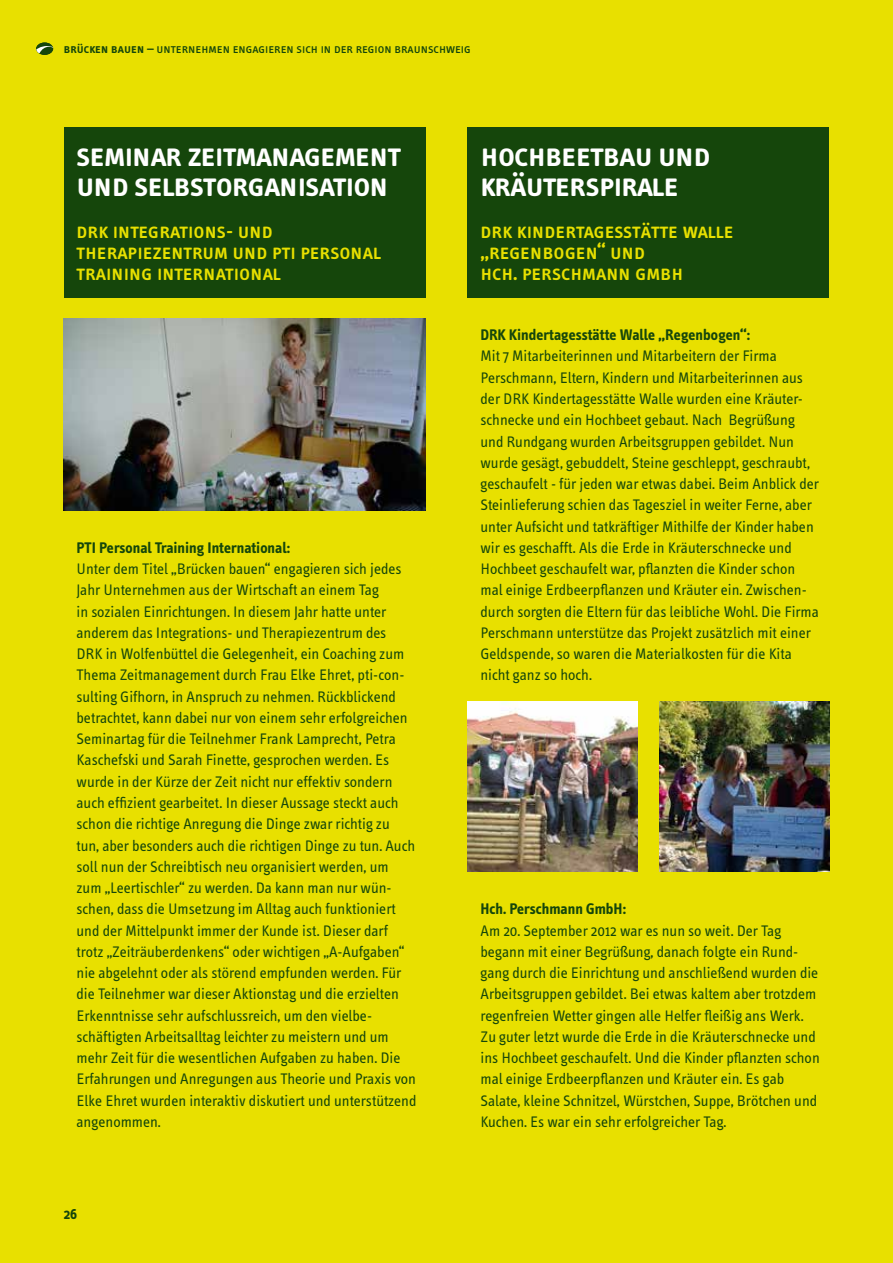
<style>
.page{position:relative;width:893px;height:1263px;background:#e8e000}
.page>*{position:absolute;margin:0;border:0;box-sizing:border-box;transform-origin:0 0}
.t1{font:34.5px/30px "Info Text Semi Bold Caps";letter-spacing:-.02em;color:#fff}
.t2{font:22.5px/21px "Info Text Medium Caps";color:#e8e000}
.t3{font:15.75px/21.3px "Info Text";color:#15460b}
.t4{font:700 15.75px "Info Text";color:#15460b}
.t5{font:700 15px "Info Text";color:#15460b}
.t6{font:13.5px "Info Text Book Caps";color:#15460b}
.s1{font-family:"Info Text Semi Bold Caps"}
</style>
<div class="page">
<div style="left:36px;top:43px;width:17px;height:12px;background:#15460b;border-radius:50%"></div>
<svg style="left:36px;top:46px;width:17px;height:7px"></svg>
<div style="left:468px;top:128px;width:361px;height:170px;background:#15460b"></div>
<img style="left:659px;top:702px;width:170px;height:170px">
<img style="left:468px;top:702px;width:170px;height:170px">
<img style="left:64px;top:319px;width:361px;height:191px">
<div style="left:64px;top:128px;width:361px;height:170px;background:#15460b"></div>
<p class="t6" style="left:64px;top:41px;width:409px"><span class="s1">brücken bauen –</span> unternehmen engagieren sich in der region braunschweig</p>
<h1 class="t1" style="left:77px;top:140px;width:326px">seminar zeitmanagement und selbstorganisation</h1>
<h2 class="t2" style="left:77px;top:220px;width:306px">drk integrations- und therapiezentrum und pti personal training international</h2>
<p class="t4" style="left:77px;top:539px;width:215px">PTI Personal Training International:</p>
<p class="t3" style="left:77px;top:558px;width:341px">Unter dem Titel „Brücken bauen“ engagieren sich jedes Jahr Unternehmen aus der Wirtschaft an einem Tag<br>in sozialen Einrichtungen. In diesem Jahr hatte unter anderem das Integrations- und Therapiezentrum des<br>DRK in Wolfenbüttel die Gelegenheit, ein Coaching zum Thema Zeitmanagement durch Frau Elke Ehret, pti-con&shy;sulting Gifhorn, in Anspruch zu nehmen. Rückblickend betrachtet, kann dabei nur von einem sehr erfolgreichen Seminartag für die Teilnehmer Frank Lamprecht, Petra Kaschefski und Sarah Finette, gesprochen werden. Es wurde in der Kürze der Zeit nicht nur effektiv sondern auch effizient gearbeitet. In dieser Aussage steckt auch schon die richtige Anregung die Dinge zwar richtig zu<br>tun, aber besonders auch die richtigen Dinge zu tun. Auch soll nun der Schreibtisch neu organisiert werden, um zum „Leertischler“ zu werden. Da kann man nur wün&shy;schen, dass die Umsetzung im Alltag auch funktioniert und der Mittelpunkt immer der Kunde ist. Dieser darf trotz „Zeiträuberdenkens“ oder wichtigen „A-Aufgaben“ nie abgelehnt oder als störend empfunden werden. Für die Teilnehmer war dieser Aktionstag und die erzielten Erkenntnisse sehr aufschlussreich, um den vielbe&shy;schäftigten Arbeitsalltag leichter zu meistern und um mehr Zeit für die wesentlichen Aufgaben zu haben. Die Erfahrungen und Anregungen aus Theorie und Praxis von Elke Ehret wurden interaktiv diskutiert und unterstützend angenommen.</p>
<p class="t5" style="left:64px;top:1205px;width:15px">26</p>
<h1 class="t1" style="left:480px;top:140px;width:232px">hochbeetbau und kräuterspirale</h1>
<h2 class="t2" style="left:480px;top:220px;width:255px">drk kindertagesstätte walle „regenbogen“ und<br>hch. perschmann gmbh</h2>
<p class="t4" style="left:480px;top:326px;width:271px">DRK Kindertagesstätte Walle „Regenbogen“:</p>
<p class="t3" style="left:480px;top:346px;width:340px">Mit 7 Mitarbeiterinnen und Mitarbeitern der Firma Perschmann, Eltern, Kindern und Mitarbeiterinnen aus der DRK Kindertagesstätte Walle wurden eine Kräuter&shy;schnecke und ein Hochbeet gebaut. Nach Begrüßung und Rundgang wurden Arbeitsgruppen gebildet. Nun wurde gesägt, gebuddelt, Steine geschleppt, geschraubt, geschaufelt - für jeden war etwas dabei. Beim Anblick der Steinlieferung schien das Tagesziel in weiter Ferne, aber unter Aufsicht und tatkräftiger Mithilfe der Kinder haben wir es geschafft. Als die Erde in Kräuterschnecke und Hochbeet geschaufelt war, pflanzten die Kinder schon mal einige Erdbeerpflanzen und Kräuter ein. Zwischen&shy;durch sorgten die Eltern für das leibliche Wohl. Die Firma Perschmann unterstütze das Projekt zusätzlich mit einer Geldspende, so waren die Materialkosten für die Kita nicht ganz so hoch.</p>
<p class="t4" style="left:480px;top:900px;width:147px">Hch. Perschmann GmbH:</p>
<p class="t3" style="left:480px;top:920px;width:341px">Am 20. September 2012 war es nun so weit. Der Tag begann mit einer Begrüßung, danach folgte ein Rund&shy;gang durch die Einrichtung und anschließend wurden die Arbeitsgruppen gebildet. Bei etwas kaltem aber trotzdem regenfreien Wetter gingen alle Helfer fleißig ans Werk.<br>Zu guter letzt wurde die Erde in die Kräuterschnecke und ins Hochbeet geschaufelt. Und die Kinder pflanzten schon mal einige Erdbeerpflanzen und Kräuter ein. Es gab Salate, kleine Schnitzel, Würstchen, Suppe, Brötchen und Kuchen. Es war ein sehr erfolgreicher Tag.</p>
</div>
